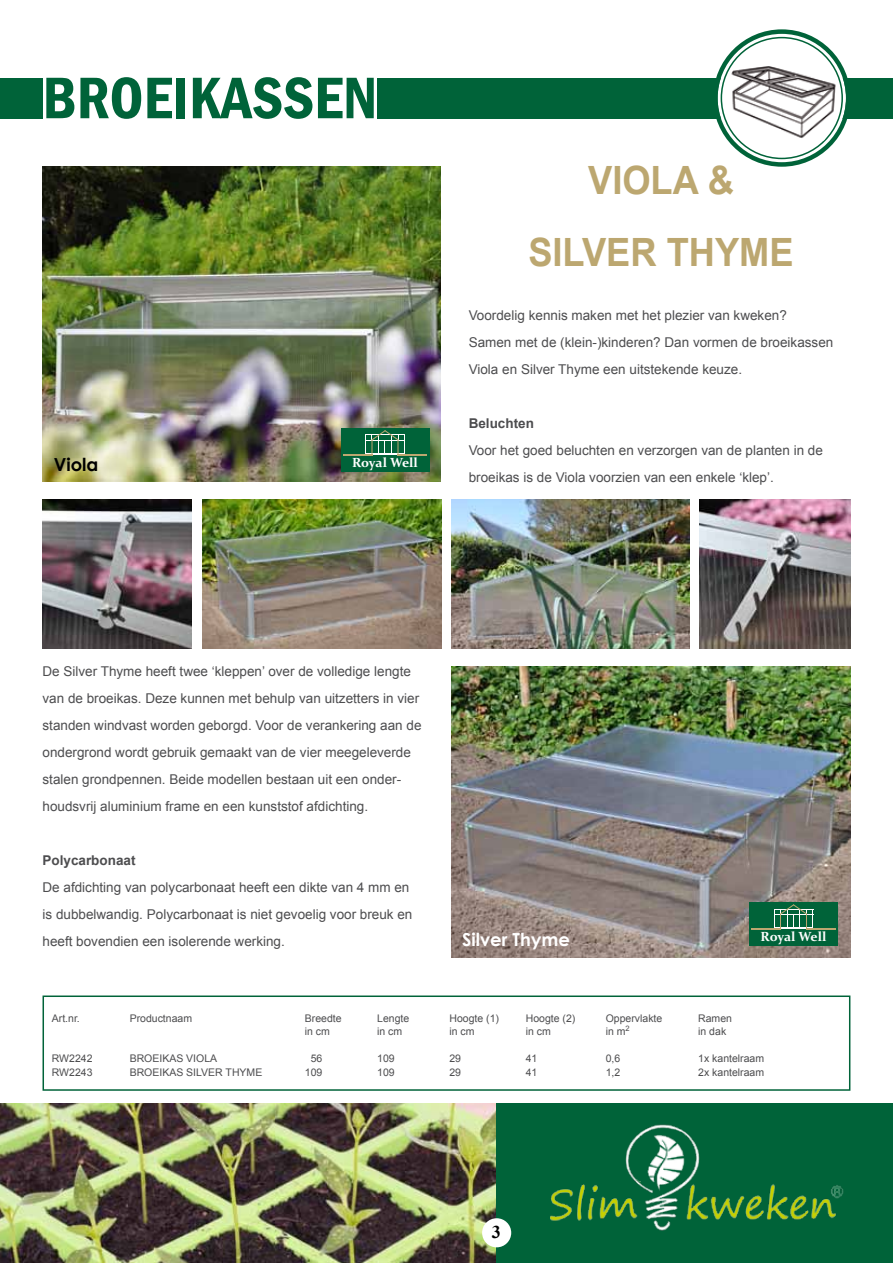
<style>
.page{position:relative;width:893px;height:1263px;background:#fff}
.page>*{position:absolute;margin:0;border:0;box-sizing:border-box;transform-origin:0 0}
.t1{font:600 condensed 60.75px "Franklin Gothic";color:#006339}
.t2{font:700 39px/72px "Arial";color:#bca770;text-align:center;scale:.93 1}
.t3{font:700 18px "Century Gothic";color:#fff}
.t4{font:700 18px "Century Gothic";color:#000}
.t5{font:700 18px "Times New Roman";color:#000}
.t6{font:13.5px/27px "Arial";color:#4d4d4f}
.t7{font:700 13.5px "Arial";color:#4d4d4f}
.t8{font:700 13.2px "Constantia";letter-spacing:-.015em;color:#fff}
.t9{font:10.5px/13.5px "Arial";color:#4d4d4f}
</style>
<div class="page">
<div style="left:377px;top:78px;width:516px;height:40px;background:#006339"></div>
<svg style="left:718px;top:34px;width:128px;height:128px"></svg>
<div style="left:713px;top:29px;width:137px;height:138px;border:4px solid #006339;border-radius:50%"></div>
<img style="left:725px;top:66px;width:119px;height:75px">
<img style="left:0;top:1104px;width:496px;height:159px">
<div style="left:0;top:78px;width:43px;height:40px;background:#006339"></div>
<img style="left:452px;top:499px;width:237px;height:149px">
<div style="left:43px;top:995px;width:807px;height:96px;border:2px solid #006339"></div>
<img style="left:452px;top:667px;width:398px;height:290px">
<div style="left:749px;top:902px;width:89px;height:44px;background:#006339"></div>
<svg style="left:774px;top:904px;width:40px;height:25px"></svg>
<hr style="left:751px;top:928px;width:30px;height:1px;background:#bca770">
<hr style="left:806px;top:928px;width:30px;height:1px;background:#bca770">
<img style="left:700px;top:499px;width:150px;height:149px">
<img style="left:43px;top:167px;width:398px;height:315px">
<img style="left:43px;top:499px;width:149px;height:149px">
<img style="left:203px;top:499px;width:238px;height:149px">
<div style="left:341px;top:428px;width:89px;height:44px;background:#006339"></div>
<svg style="left:343px;top:430px;width:62px;height:25px"></svg>
<hr style="left:397px;top:454px;width:30px;height:1px;background:#bca770">
<div style="left:496px;top:1104px;width:397px;height:159px;background:#006339"></div>
<img style="left:550px;top:1184px;width:64px;height:37px">
<img style="left:614px;top:1124px;width:86px;height:107px">
<img style="left:686px;top:1183px;width:158px;height:47px">
<div style="left:482px;top:1218px;width:29px;height:29px;background:#fff;border-radius:50%"></div>
<h1 class="t1" style="left:43px;top:57px;width:336px">BROEIKASSEN</h1>
<h3 class="t4" style="left:54px;top:450px;width:46px">Viola</h3>
<p class="t8" style="left:352px;top:453px;width:67px">Royal Well</p>
<h2 class="t2" style="left:528px;top:146px;width:287px">VIOLA &amp;<br>SILVER THYME</h2>
<p class="t6" style="left:469px;top:302px;width:366px">Voordelig kennis maken met het plezier van kweken?<br>Samen met de (klein-)kinderen? Dan vormen de broeikassen<br>Viola en Silver Thyme een uitstekende keuze.</p>
<p class="t7" style="left:469px;top:415px;width:67px">Beluchten</p>
<p class="t6" style="left:469px;top:437px;width:356px">Voor het goed beluchten en verzorgen van de planten in de broeikas is de Viola voorzien van een enkele ‘klep’.</p>
<p class="t6" style="left:43px;top:658px;width:380px">De Silver Thyme heeft twee ‘kleppen’ over de volledige lengte van de broeikas. Deze kunnen met behulp van uitzetters in vier standen windvast worden geborgd. Voor de verankering aan de ondergrond wordt gebruik gemaakt van de vier meegeleverde stalen grondpennen. Beide modellen bestaan uit een onder&shy;houdsvrij aluminium frame en een kunststof afdichting.</p>
<p class="t7" style="left:43px;top:852px;width:95px">Polycarbonaat</p>
<p class="t6" style="left:43px;top:874px;width:371px">De afdichting van polycarbonaat heeft een dikte van 4 mm en is dubbelwandig. Polycarbonaat is niet gevoelig voor breuk en heeft bovendien een isolerende werking.</p>
<p class="t9" style="left:52px;top:1011px;width:30px">Art.nr.</p>
<p class="t9" style="left:52px;top:1052px;width:42px">RW2242<br>RW2243</p>
<p class="t9" style="left:130px;top:1011px;width:64px">Productnaam</p>
<p class="t9" style="left:130px;top:1052px;width:134px">BROEIKAS VIOLA<br>BROEIKAS SILVER THYME</p>
<p class="t9" style="left:305px;top:1011px;width:38px">Breedte in cm</p>
<p class="t9" style="left:305px;top:1052px;width:19px;text-align:center">56<br>109</p>
<p class="t9" style="left:377px;top:1011px;width:34px">Lengte in cm</p>
<p class="t9" style="left:377px;top:1052px;width:19px">109<br>109</p>
<h3 class="t3" style="left:462px;top:925px;width:109px">Silver Thyme</h3>
<p class="t9" style="left:449px;top:1011px;width:51px">Hoogte (1) in cm</p>
<p class="t9" style="left:449px;top:1052px;width:13px">29<br>29</p>
<p class="t9" style="left:526px;top:1011px;width:51px">Hoogte (2) in cm</p>
<p class="t9" style="left:526px;top:1052px;width:13px">41<br>41</p>
<p class="t9" style="left:606px;top:1011px;width:58px">Oppervlakte in m<sup>2</sup></p>
<p class="t9" style="left:606px;top:1052px;width:16px">0,6<br>1,2</p>
<p class="t8" style="left:760px;top:928px;width:67px">Royal Well</p>
<p class="t9" style="left:698px;top:1011px;width:35px">Ramen in dak</p>
<p class="t9" style="left:698px;top:1052px;width:67px">1x kantelraam<br>2x kantelraam</p>
<h3 class="t5" style="left:492px;top:1219px;width:10px">3</h3>
</div>
